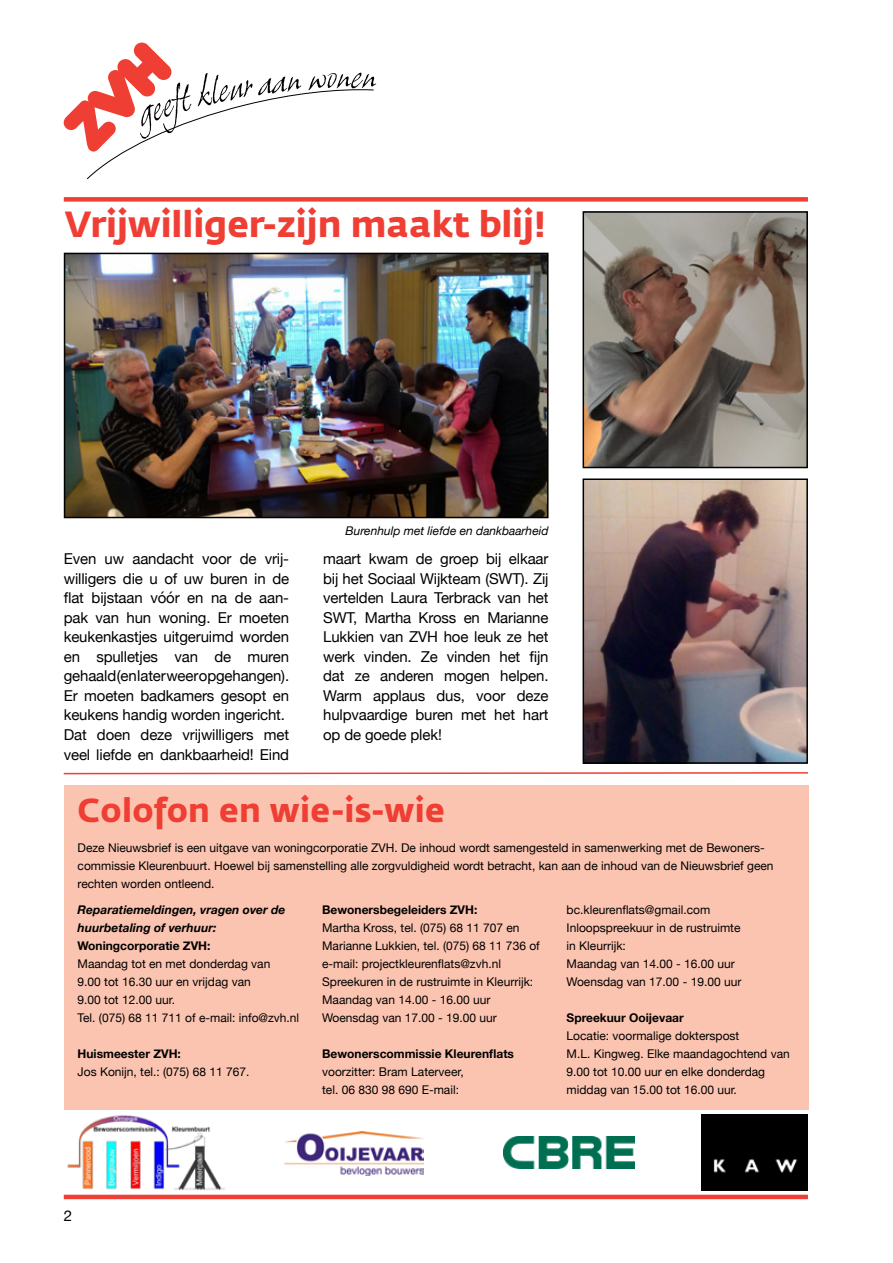
<style>
.page{position:relative;width:893px;height:1263px;background:#fff}
.page>*{position:absolute;margin:0;border:0;box-sizing:border-box;transform-origin:0 0}
.t1{font:700 36px "Fedra Sans";color:#ef3e33}
.t2{font:700 33px "Fedra Sans";letter-spacing:.01em;color:#ef3e33}
.t3{font:15px/19.5px "Helvetica Neue";letter-spacing:-.01em;color:#000}
.t4{font:12px/18px "Helvetica Neue";color:#000}
.t5{font:700 12px "Helvetica Neue";color:#000}
.t6{font:italic 700 12px/18px "Helvetica Neue";color:#000}
.t7{font:italic 12px "Helvetica Neue";color:#000}
</style>
<div class="page">
<svg style="left:64px;top:43px;width:312px;height:136px"></svg>
<hr style="left:64px;top:1195px;width:744px;height:4px;background:#ef3e33">
<div style="left:64px;top:197px;width:744px;height:5px;background:#ef3e33"></div>
<svg style="left:63px;top:772px;width:745px;height:3px"></svg>
<div style="left:65px;top:785px;width:744px;height:325px;background:#fbc4b0"></div>
<img style="left:67px;top:1115px;width:158px;height:75px">
<img style="left:285px;top:1131px;width:138px;height:44px">
<img style="left:503px;top:1136px;width:131px;height:32px">
<div style="left:702px;top:1115px;width:106px;height:75px;background:#000"></div>
<img style="left:586px;top:214px;width:219px;height:251px">
<div style="left:583px;top:211px;width:225px;height:257px;border:2px solid #000"></div>
<img style="left:586px;top:481px;width:219px;height:280px">
<div style="left:583px;top:478px;width:225px;height:286px;border:2px solid #000"></div>
<img style="left:67px;top:256px;width:479px;height:259px">
<div style="left:64px;top:253px;width:485px;height:265px;border:2px solid #000"></div>
<h1 class="t1" style="left:65px;top:202px;width:482px">Vrijwilliger-zijn maakt blij!</h1>
<p class="t7" style="left:346px;top:522px;width:204px">Burenhulp met liefde en dankbaarheid</p>
<p class="t3" style="left:64px;top:550px;width:227px">Even uw aandacht voor de vrij&shy;willigers die u of uw buren in de flat bijstaan vóór en na de aan&shy;pak van hun woning. Er moeten keukenkastjes uitgeruimd worden en spulletjes van de muren gehaald (en later weer opgehangen).<br>Er moeten badkamers gesopt en keukens handig worden ingericht.<br>Dat doen deze vrijwilligers met veel liefde en dankbaarheid! Eind</p>
<p class="t3" style="left:323px;top:550px;width:227px;text-align:justify">maart kwam de groep bij elkaar bij het Sociaal Wijkteam (SWT). Zij vertelden Laura Terbrack van het SWT, Martha Kross en Marianne Lukkien van ZVH hoe leuk ze het werk vinden. Ze vinden het fijn dat ze anderen mogen helpen.<br>Warm applaus dus, voor deze hulpvaardige buren met het hart op de goede plek!</p>
<h2 class="t2" style="left:78px;top:790px;width:369px">Colofon en wie-is-wie</h2>
<p class="t4" style="left:78px;top:839px;width:697px">Deze Nieuwsbrief is een uitgave van woningcorporatie ZVH. De inhoud wordt samengesteld in samenwerking met de Bewoners&shy;commissie Kleurenbuurt. Hoewel bij samenstelling alle zorgvuldigheid wordt betracht, kan aan de inhoud van de Nieuwsbrief geen rechten worden ontleend.</p>
<p class="t6" style="left:78px;top:901px;width:209px">Reparatiemeldingen, vragen over de huurbetaling of verhuur:</p>
<p class="t5" style="left:78px;top:937px;width:134px">Woningcorporatie ZVH:</p>
<p class="t4" style="left:78px;top:956px;width:223px">Maandag tot en met donderdag van<br>9.00 tot 16.30 uur en vrijdag van<br>9.00 tot 12.00 uur.<br>Tel. (075) 68 11 711 of e-mail: info@zvh.nl</p>
<p class="t5" style="left:78px;top:1045px;width:105px">Huismeester ZVH:</p>
<p class="t4" style="left:78px;top:1064px;width:173px">Jos Konijn, tel.: (075) 68 11 767.</p>
<p class="t5" style="left:322px;top:901px;width:157px">Bewonersbegeleiders ZVH:</p>
<p class="t4" style="left:322px;top:920px;width:219px">Martha Kross, tel. (075) 68 11 707 en Marianne Lukkien, tel. (075) 68 11 736 of e-mail: projectkleurenflats@zvh.nl Spreekuren in de rustruimte in Kleurrijk:<br>Maandag van 14.00 - 16.00 uur Woensdag van 17.00 - 19.00 uur</p>
<p class="t5" style="left:322px;top:1045px;width:193px">Bewonerscommissie Kleurenflats</p>
<p class="t4" style="left:322px;top:1064px;width:143px">voorzitter: Bram Laterveer, tel. 06 830 98 690 E-mail:</p>
<p class="t4" style="left:567px;top:901px;width:176px">bc.kleurenflats@gmail.com<br>Inloopspreekuur in de rustruimte in Kleurrijk:<br>Maandag van 14.00 - 16.00 uur<br>Woensdag van 17.00 - 19.00 uur</p>
<p class="t5" style="left:567px;top:1008px;width:119px">Spreekuur Ooijevaar</p>
<p class="t4" style="left:567px;top:1027px;width:225px">Locatie: voormalige dokterspost<br>M.L. Kingweg. Elke maandagochtend van 9.00 tot 10.00 uur en elke donderdag middag van 15.00 tot 16.00 uur.</p>
<p class="t3" style="left:64px;top:1207px;width:10px">2</p>
</div>
